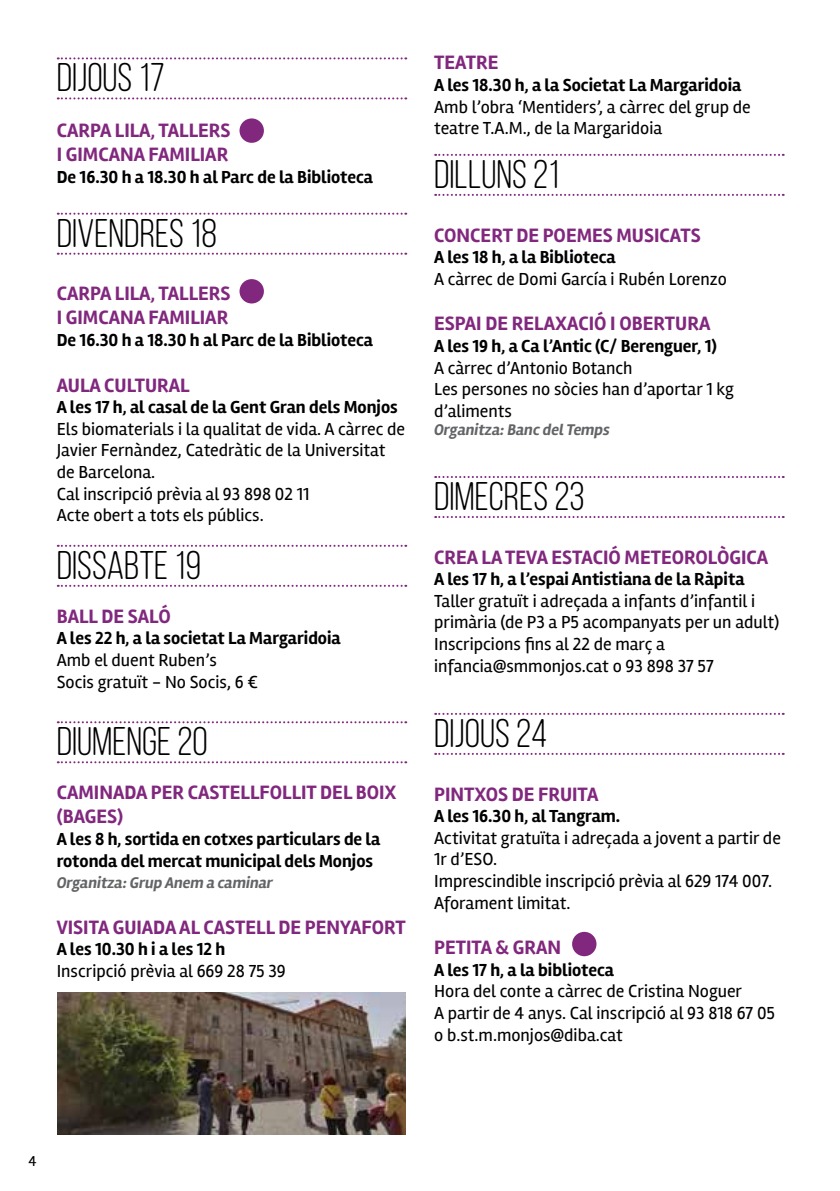
<style>
.page{position:relative;width:840px;height:1191px;background:#fff}
.page>*{position:absolute;margin:0;border:0;box-sizing:border-box;transform-origin:0 0}
.t1{font:40px "Clutch Sans";color:#000}
.t2{font:700 20px/24px "Rambla";color:#81287e}
.t3{font:18px/21.6px "Rambla";color:#000}
.t4{font:700 18px/21.6px "Rambla";color:#000}
.t5{font:italic 700 16px "Rambla";color:#636466}
.t6{font:15px "Rambla";color:#000}
</style>
<div class="page">
<svg style="left:58px;top:57px;width:348px;height:2px"></svg>
<svg style="left:58px;top:97px;width:348px;height:2px"></svg>
<svg style="left:58px;top:213px;width:348px;height:2px"></svg>
<svg style="left:58px;top:253px;width:348px;height:2px"></svg>
<svg style="left:58px;top:545px;width:348px;height:2px"></svg>
<svg style="left:58px;top:585px;width:348px;height:2px"></svg>
<svg style="left:58px;top:721px;width:348px;height:2px"></svg>
<svg style="left:58px;top:761px;width:348px;height:2px"></svg>
<svg style="left:435px;top:154px;width:348px;height:2px"></svg>
<svg style="left:435px;top:194px;width:348px;height:2px"></svg>
<svg style="left:435px;top:476px;width:348px;height:2px"></svg>
<svg style="left:435px;top:516px;width:348px;height:2px"></svg>
<svg style="left:435px;top:713px;width:348px;height:2px"></svg>
<svg style="left:435px;top:753px;width:348px;height:2px"></svg>
<div style="left:239px;top:118px;width:25px;height:25px;background:#81287e;border-radius:50%"></div>
<div style="left:239px;top:279px;width:25px;height:24px;background:#81287e;border-radius:50%"></div>
<div style="left:571px;top:931px;width:25px;height:25px;background:#81287e;border-radius:50%"></div>
<img style="left:58px;top:992px;width:347px;height:142px">
<h1 class="t1" style="left:57px;top:56px;width:110px">DIJOUS 17</h1>
<p class="t2" style="left:57px;top:119px;width:175px">CARPA LILA, TALLERS<br>I GIMCANA FAMILIAR</p>
<p class="t4" style="left:57px;top:167px;width:318px">De 16.30 h a 18.30 h al Parc de la Biblioteca</p>
<h1 class="t1" style="left:57px;top:211px;width:162px">DIVENDRES 18</h1>
<p class="t2" style="left:57px;top:282px;width:175px">CARPA LILA, TALLERS<br>I GIMCANA FAMILIAR</p>
<p class="t4" style="left:57px;top:329px;width:318px">De 16.30 h a 18.30 h al Parc de la Biblioteca</p>
<p class="t2" style="left:57px;top:373px;width:134px">AULA CULTURAL</p>
<p class="t4" style="left:57px;top:397px;width:342px">A les 17 h, al casal de la Gent Gran dels Monjos</p>
<p class="t3" style="left:57px;top:418px;width:350px">Els biomaterials i la qualitat de vida. A càrrec de Javier Fernàndez, Catedràtic de la Universitat de Barcelona.<br>Cal inscripció prèvia al 93 898 02 11<br>Acte obert a tots els públics.</p>
<h1 class="t1" style="left:57px;top:543px;width:146px">DISSABTE 19</h1>
<p class="t2" style="left:57px;top:604px;width:115px">BALL DE SALÓ</p>
<p class="t4" style="left:57px;top:628px;width:285px">A les 22 h, a la societat La Margaridoia</p>
<p class="t3" style="left:57px;top:649px;width:202px">Amb el duent Ruben’s<br>Socis gratuït - No Socis, 6 €</p>
<h1 class="t1" style="left:57px;top:720px;width:152px">DIUMENGE 20</h1>
<p class="t2" style="left:57px;top:781px;width:341px">CAMINADA PER CASTELLFOLLIT DEL BOIX (BAGES)</p>
<p class="t4" style="left:57px;top:828px;width:325px">A les 8 h, sortida en cotxes particulars de la rotonda del mercat municipal dels Monjos</p>
<p class="t5" style="left:57px;top:873px;width:217px">Organitza: Grup Anem a caminar</p>
<p class="t2" style="left:57px;top:915px;width:350px">VISITA GUIADA AL CASTELL DE PENYAFORT</p>
<p class="t4" style="left:57px;top:939px;width:170px">A les 10.30 h i a les 12 h</p>
<p class="t3" style="left:57px;top:960px;width:230px">Inscripció prèvia al 669 28 75 39</p>
<p class="t2" style="left:434px;top:51px;width:66px">TEATRE</p>
<p class="t4" style="left:434px;top:75px;width:308px">A les 18.30 h, a la Societat La Margaridoia</p>
<p class="t3" style="left:434px;top:96px;width:318px">Amb l’obra ‘Mentiders’, a càrrec del grup de teatre T.A.M., de la Margaridoia</p>
<h1 class="t1" style="left:434px;top:153px;width:127px">DILLUNS 21</h1>
<p class="t2" style="left:434px;top:223px;width:268px">CONCERT DE POEMES MUSICATS</p>
<p class="t4" style="left:434px;top:247px;width:183px">A les 18 h, a la Biblioteca</p>
<p class="t3" style="left:434px;top:268px;width:294px">A càrrec de Domi García i Rubén Lorenzo</p>
<p class="t2" style="left:434px;top:312px;width:277px">ESPAI DE RELAXACIÓ I OBERTURA</p>
<p class="t4" style="left:434px;top:335px;width:284px">A les 19 h, a Ca l’Antic (C/ Berenguer, 1)</p>
<p class="t3" style="left:434px;top:357px;width:301px">A càrrec d’Antonio Botanch<br>Les persones no sòcies han d’aportar 1 kg d’aliments</p>
<p class="t5" style="left:434px;top:420px;width:177px">Organitza: Banc del Temps</p>
<h1 class="t1" style="left:434px;top:475px;width:152px">DIMECRES 23</h1>
<p class="t2" style="left:434px;top:545px;width:335px">CREA LA TEVA ESTACIÓ METEOROLÒGICA</p>
<p class="t4" style="left:434px;top:569px;width:312px">A les 17 h, a l’espai Antistiana de la Ràpita</p>
<p class="t3" style="left:434px;top:590px;width:346px">Taller gratuït i adreçada a infants d’infantil i primària (de P3 a P5 acompanyats per un adult)<br>Inscripcions fins al 22 de març a infancia@smmonjos.cat o 93 898 37 57</p>
<h1 class="t1" style="left:434px;top:711px;width:115px">DIJOUS 24</h1>
<p class="t2" style="left:434px;top:782px;width:166px">PINTXOS DE FRUITA</p>
<p class="t4" style="left:434px;top:805px;width:187px">A les 16.30 h, al Tangram.</p>
<p class="t3" style="left:434px;top:827px;width:348px">Activitat gratuïta i adreçada a jovent a partir de<br>1r d’ESO.<br>Imprescindible inscripció prèvia al 629 174 007.<br>Aforament limitat.</p>
<p class="t2" style="left:434px;top:936px;width:128px">PETITA &amp; GRAN</p>
<p class="t4" style="left:434px;top:959px;width:181px">A les 17 h, a la biblioteca</p>
<p class="t3" style="left:434px;top:980px;width:342px">Hora del conte a càrrec de Cristina Noguer<br>A partir de 4 anys. Cal inscripció al 93 818 67 05 o b.st.m.monjos@diba.cat</p>
<p class="t6" style="left:28px;top:1152px;width:10px">4</p>
</div>
